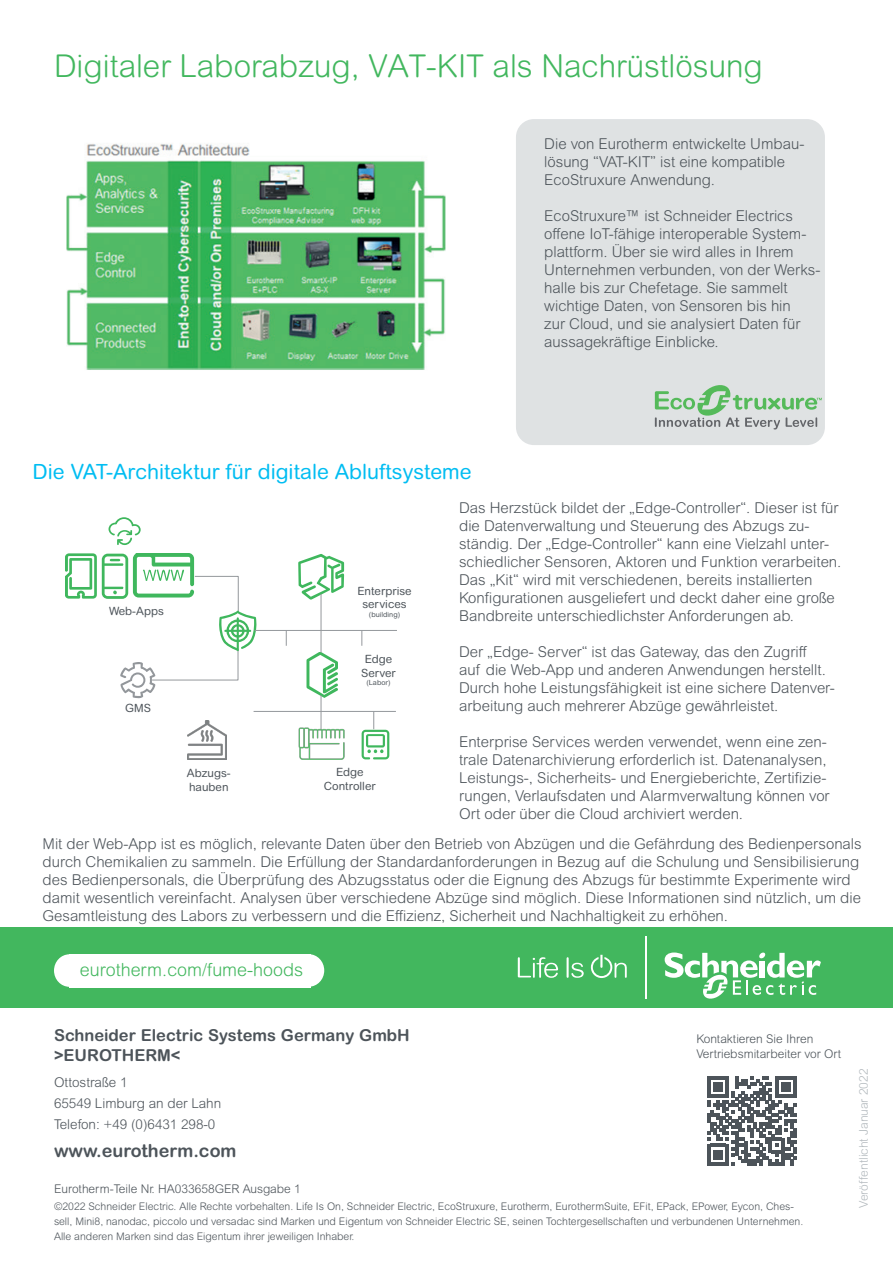
<style>
.page{position:relative;width:893px;height:1263px;background:#fff}
.page>*{position:absolute;margin:0;border:0;box-sizing:border-box;transform-origin:0 0}
.t1{font:300 31.5px "Arial Rounded MT Pro";color:#42b75e}
.t2{font:21px "Arial Rounded MT Pro";color:#01bdf2}
.t3{font:300 18px "Arial Rounded MT Pro";color:#42b75e}
.t4{font:700 18px "Arial Rounded MT Pro";color:#4d545a}
.t5{font:700 16.5px/19.5px "Arial Rounded MT Pro";color:#4d545a}
.t6{font:300 15px/18px "Arial Rounded MT Pro";color:#4d545a}
.t7{font:300 13.5px/21px "Arial Rounded MT Pro";color:#4d545a}
.t8{font:300 12px/15px "Arial Rounded MT Pro";color:#4d545a}
.t9{font:300 12px "Arial MT Std";color:#959ea4}
.t10{font:11.7px "Arial";letter-spacing:-.01em;color:#5a5f66}
.t11{font:11.4px/13.6px "Arial Rounded MT Pro";color:#4d545a;text-align:center}
.t12{font:300 10.5px/15px "Arial Rounded MT Pro";color:#4d545a}
.t13{font:8.55px "Arial";letter-spacing:-.055em;color:#5a5f66}
.t14{font:7.2px "Arial Rounded MT Pro";color:#4d545a}
.t15{font:5.7px "Arial";letter-spacing:-.005em;color:#5a5f65}
</style>
<div class="page">
<div style="left:516px;top:119px;width:309px;height:326px;background:#dfe2e3;border-radius:18px"></div>
<div style="left:0;top:927px;width:893px;height:80px;background:#42b75e"></div>
<svg style="left:707px;top:1076px;width:90px;height:89px"></svg>
<svg style="left:518px;top:957px;width:40px;height:21px"></svg>
<svg style="left:567px;top:957px;width:17px;height:21px"></svg>
<svg style="left:591px;top:955px;width:36px;height:23px"></svg>
<svg style="left:665px;top:952px;width:156px;height:47px"></svg>
<hr style="left:645px;top:937px;width:1px;height:62px;background:#fff">
<div style="left:69px;top:954px;width:241px;height:33px;background:#fff"></div>
<div style="left:54px;top:954px;width:31px;height:33px;background:#fff;border-radius:50%"></div>
<div style="left:293px;top:954px;width:31px;height:33px;background:#fff;border-radius:50%"></div>
<svg style="left:109px;top:517px;width:32px;height:28px"></svg>
<svg style="left:298px;top:554px;width:46px;height:45px"></svg>
<svg style="left:307px;top:652px;width:31px;height:46px"></svg>
<svg style="left:65px;top:553px;width:192px;height:145px"></svg>
<hr style="left:321px;top:594px;width:1px;height:58px;background:#94989c">
<hr style="left:255px;top:630px;width:142px;height:1px;background:#94989c">
<svg style="left:286px;top:631px;width:1px;height:15px"></svg>
<svg style="left:362px;top:631px;width:1px;height:15px"></svg>
<hr style="left:321px;top:695px;width:1px;height:34px;background:#94989c">
<hr style="left:254px;top:711px;width:142px;height:1px;background:#94989c">
<img style="left:298px;top:719px;width:47px;height:41px">
<svg style="left:362px;top:712px;width:27px;height:47px"></svg>
<img style="left:187px;top:720px;width:39px;height:39px">
<div style="left:102px;top:607px;width:69px;height:17px;background:#fff"></div>
<svg style="left:655px;top:385px;width:167px;height:44px"></svg>
<img style="left:66px;top:144px;width:380px;height:226px">
<h1 class="t1" style="left:54px;top:48px;width:710px">Digitaler Laborabzug, VAT-KIT als Nachrüstlösung</h1>
<p class="t6" style="left:544px;top:135px;width:262px">Die von Eurotherm entwickelte Umbau&shy;lösung “VAT-KIT” ist eine kompatible<br>EcoStruxure Anwendung.</p>
<p class="t6" style="left:544px;top:207px;width:278px">EcoStruxure™ ist Schneider Electrics offene IoT-fähige interoperable System&shy;plattform. Über sie wird alles in Ihrem Unternehmen verbunden, von der Werks&shy;halle bis zur Chefetage. Sie sammelt wichtige Daten, von Sensoren bis hin<br>zur Cloud, und sie analysiert Daten für aussagekräftige Einblicke.</p>
<h2 class="t2" style="left:33px;top:459px;width:440px">Die VAT-Architektur für digitale Abluftsysteme</h2>
<p class="t6" style="left:459px;top:499px;width:384px">Das Herzstück bildet der „Edge-Controller“. Dieser ist für die Datenverwaltung und Steuerung des Abzugs zu&shy;ständig. Der „Edge-Controller“ kann eine Vielzahl unter&shy;schiedlicher Sensoren, Aktoren und Funktion verarbeiten.<br>Das „Kit“ wird mit verschiedenen, bereits installierten Konfigurationen ausgeliefert und deckt daher eine große Bandbreite unterschiedlichster Anforderungen ab.</p>
<p class="t6" style="left:459px;top:643px;width:377px">Der „Edge- Server“ ist das Gateway, das den Zugriff<br>auf die Web-App und anderen Anwendungen herstellt.<br>Durch hohe Leistungsfähigkeit ist eine sichere Datenver&shy;arbeitung auch mehrerer Abzüge gewährleistet.</p>
<p class="t6" style="left:459px;top:733px;width:372px">Enterprise Services werden verwendet, wenn eine zen&shy;trale Datenarchivierung erforderlich ist. Datenanalysen, Leistungs-, Sicherheits- und Energieberichte, Zertifizie&shy;rungen, Verlaufsdaten und Alarmverwaltung können vor Ort oder über die Cloud archiviert werden.</p>
<p class="t6" style="left:43px;top:835px;width:821px">Mit der Web-App ist es möglich, relevante Daten über den Betrieb von Abzügen und die Gefährdung des Bedienpersonals durch Chemikalien zu sammeln. Die Erfüllung der Standardanforderungen in Bezug auf die Schulung und Sensibilisierung des Bedienpersonals, die Überprüfung des Abzugsstatus oder die Eignung des Abzugs für bestimmte Experimente wird damit wesentlich vereinfacht. Analysen über verschiedene Abzüge sind möglich. Diese Informationen sind nützlich, um die Gesamtleistung des Labors zu verbessern und die Effizienz, Sicherheit und Nachhaltigkeit zu erhöhen.</p>
<p class="t11" style="left:357px;top:584px;width:56px">Enterprise services</p>
<p class="t14" style="left:369px;top:610px;width:33px">(building)</p>
<p class="t11" style="left:361px;top:652px;width:36px">Edge<br>Server</p>
<p class="t14" style="left:366px;top:678px;width:26px">(Labor)</p>
<p class="t15" style="left:116px;top:605px;width:27px">Web apps</p>
<p class="t11" style="left:109px;top:605px;width:56px">Web-Apps</p>
<p class="t10" style="left:343px;top:650px;width:36px">Server</p>
<p class="t13" style="left:339px;top:663px;width:46px">(Laboratory)</p>
<p class="t15" style="left:132px;top:702px;width:14px">BMS</p>
<p class="t11" style="left:125px;top:702px;width:27px">GMS</p>
<p class="t15" style="left:191px;top:766px;width:33px">Fume hoods</p>
<p class="t11" style="left:324px;top:766px;width:53px">Edge<br>Controller</p>
<p class="t11" style="left:187px;top:767px;width:45px;text-align:left">Abzugs&shy;hauben</p>
<p class="t3" style="left:80px;top:959px;width:225px">eurotherm.com/fume-hoods</p>
<p class="t5" style="left:54px;top:1026px;width:357px">Schneider Electric Systems Germany GmbH &gt;EUROTHERM&lt;</p>
<p class="t7" style="left:54px;top:1072px;width:169px">Ottostraße 1<br>65549 Limburg an der Lahn<br>Telefon: +49 (0)6431 298-0</p>
<p class="t4" style="left:54px;top:1140px;width:184px">www.eurotherm.com</p>
<p class="t8" style="left:54px;top:1182px;width:248px">Eurotherm-Teile Nr. HA033658GER Ausgabe 1</p>
<p class="t8" style="left:696px;top:1031px;width:146px">Kontaktieren Sie Ihren<br>Vertriebsmitarbeiter vor Ort</p>
<p class="t12" style="left:54px;top:1199px;width:751px">©2022 Schneider Electric. Alle Rechte vorbehalten. Life Is On, Schneider Electric, EcoStruxure, Eurotherm, EurothermSuite, EFit, EPack, EPower, Eycon, Ches&shy;sell, Mini8, nanodac, piccolo und versadac sind Marken und Eigentum von Schneider Electric SE, seinen Tochtergesellschaften und verbundenen Unternehmen.<br>Alle anderen Marken sind das Eigentum ihrer jeweiligen Inhaber.</p>
<p class="t9" style="left:857px;top:1208px;width:141px;rotate:-90deg">Veröffentlicht Januar 2022</p>
</div>
